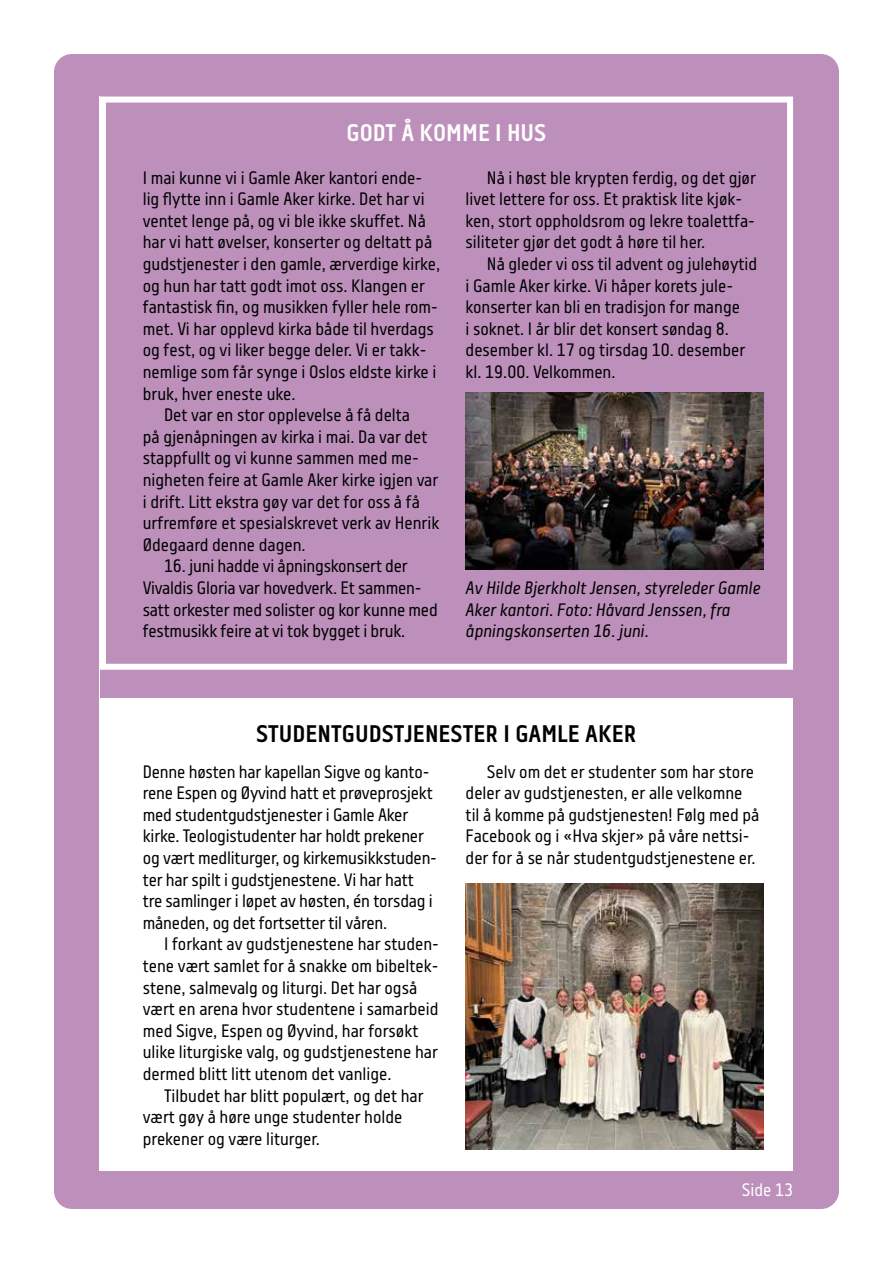
<style>
.page{position:relative;width:893px;height:1263px;background:#fff}
.page>*{position:absolute;margin:0;border:0;box-sizing:border-box;transform-origin:0 0}
.t1{font:700 24px "Centima";color:#000}
.t2{font:700 24px "Centima";color:#fff}
.t3{font:18px/21.6px "Centima";color:#000}
.t4{font:italic 18px/21.6px "Centima";color:#000}
.t5{font:18px "Centima";color:#fff}
</style>
<div class="page">
<div style="left:54px;top:54px;width:785px;height:1155px;background:#bc90bb;border-radius:18px"></div>
<div style="left:100px;top:97px;width:693px;height:1074px;background:#fff"></div>
<div style="left:100px;top:64px;width:707px;height:633px;background:#bc90bb"></div>
<div style="left:100px;top:97px;width:693px;height:573px;border:6px solid #fff"></div>
<img style="left:466px;top:393px;width:297px;height:177px">
<img style="left:466px;top:883px;width:297px;height:266px">
<h1 class="t2" style="left:347px;top:119px;width:201px">GODT Å KOMME I HUS</h1>
<p class="t3" style="left:143px;top:167px;width:281px">I mai kunne vi i Gamle Aker kantori ende-</p>
<p class="t3" style="left:143px;top:188px;width:283px">lig flytte inn i Gamle Aker kirke. Det har vi</p>
<p class="t3" style="left:143px;top:210px;width:285px">ventet lenge på, og vi ble ikke skuffet. Nå</p>
<p class="t3" style="left:143px;top:232px;width:291px">har vi hatt øvelser, konserter og deltatt på</p>
<p class="t3" style="left:143px;top:253px;width:299px">gudstjenester i den gamle, ærverdige kirke,</p>
<p class="t3" style="left:143px;top:275px;width:284px">og hun har tatt godt imot oss. Klangen er</p>
<p class="t3" style="left:143px;top:296px;width:297px">fantastisk fin, og musikken fyller hele rom-</p>
<p class="t3" style="left:143px;top:318px;width:293px">met. Vi har opplevd kirka både til hverdags</p>
<p class="t3" style="left:143px;top:340px;width:285px">og fest, og vi liker begge deler. Vi er takk-</p>
<p class="t3" style="left:143px;top:361px;width:295px">nemlige som får synge i Oslos eldste kirke i</p>
<p class="t3" style="left:143px;top:383px;width:154px">bruk, hver eneste uke.</p>
<p class="t3" style="left:164px;top:404px;width:248px">Det var en stor opplevelse å få delta</p>
<p class="t3" style="left:143px;top:426px;width:286px">på gjenåpningen av kirka i mai. Da var det</p>
<p class="t3" style="left:143px;top:448px;width:278px">stappfullt og vi kunne sammen med me-</p>
<p class="t3" style="left:143px;top:469px;width:297px">nigheten feire at Gamle Aker kirke igjen var</p>
<p class="t3" style="left:143px;top:491px;width:279px">i drift. Litt ekstra gøy var det for oss å få</p>
<p class="t3" style="left:143px;top:512px;width:298px">urfremføre et spesialskrevet verk av Henrik</p>
<p class="t3" style="left:143px;top:534px;width:164px">Ødegaard denne dagen.</p>
<p class="t3" style="left:143px;top:556px;width:296px;text-indent:21px">16. juni hadde vi åpningskonsert der Vivaldis Gloria var hovedverk. Et sammen&shy;satt orkester med solister og kor kunne med festmusikk feire at vi tok bygget i bruk.</p>
<p class="t3" style="left:466px;top:167px;width:292px;text-indent:21px">Nå i høst ble krypten ferdig, og det gjør livet lettere for oss. Et praktisk lite kjøk&shy;ken, stort oppholdsrom og lekre toalettfa&shy;siliteter gjør det godt å høre til her.</p>
<p class="t3" style="left:466px;top:253px;width:293px;text-indent:21px">Nå gleder vi oss til advent og julehøytid i Gamle Aker kirke. Vi håper korets jule&shy;konserter kan bli en tradisjon for mange<br>i soknet. I år blir det konsert søndag 8. desember kl. 17 og tirsdag 10. desember kl. 19.00. Velkommen.</p>
<p class="t4" style="left:466px;top:577px;width:296px">Av Hilde Bjerkholt Jensen, styreleder Gamle<br>Aker kantori. Foto: Håvard Jenssen, fra åpningskonserten 16. juni.</p>
<h1 class="t1" style="left:256px;top:720px;width:382px">STUDENTGUDSTJENESTER I GAMLE AKER</h1>
<p class="t3" style="left:143px;top:761px;width:296px">Denne høsten har kapellan Sigve og kanto&shy;rene Espen og Øyvind hatt et prøveprosjekt med studentgudstjenester i Gamle Aker kirke. Teologistudenter har holdt prekener og vært medliturger, og kirkemusikkstuden&shy;ter har spilt i gudstjenestene. Vi har hatt tre samlinger i løpet av høsten, én torsdag i måneden, og det fortsetter til våren.</p>
<p class="t3" style="left:143px;top:934px;width:298px;text-indent:21px">I forkant av gudstjenestene har studen&shy;tene vært samlet for å snakke om bibeltek&shy;stene, salmevalg og liturgi. Det har også vært en arena hvor studentene i samarbeid med Sigve, Espen og Øyvind, har forsøkt ulike liturgiske valg, og gudstjenestene har dermed blitt litt utenom det vanlige.</p>
<p class="t3" style="left:143px;top:1085px;width:282px;text-indent:21px">Tilbudet har blitt populært, og det har vært gøy å høre unge studenter holde prekener og være liturger.</p>
<p class="t3" style="left:466px;top:761px;width:295px;text-indent:21px">Selv om det er studenter som har store deler av gudstjenesten, er alle velkomne til å komme på gudstjenesten! Følg med på Facebook og i «Hva skjer» på våre nettsi&shy;der for å se når studentgudstjenestene er.</p>
<p class="t5" style="left:742px;top:1179px;width:53px">Side 13</p>
</div>
